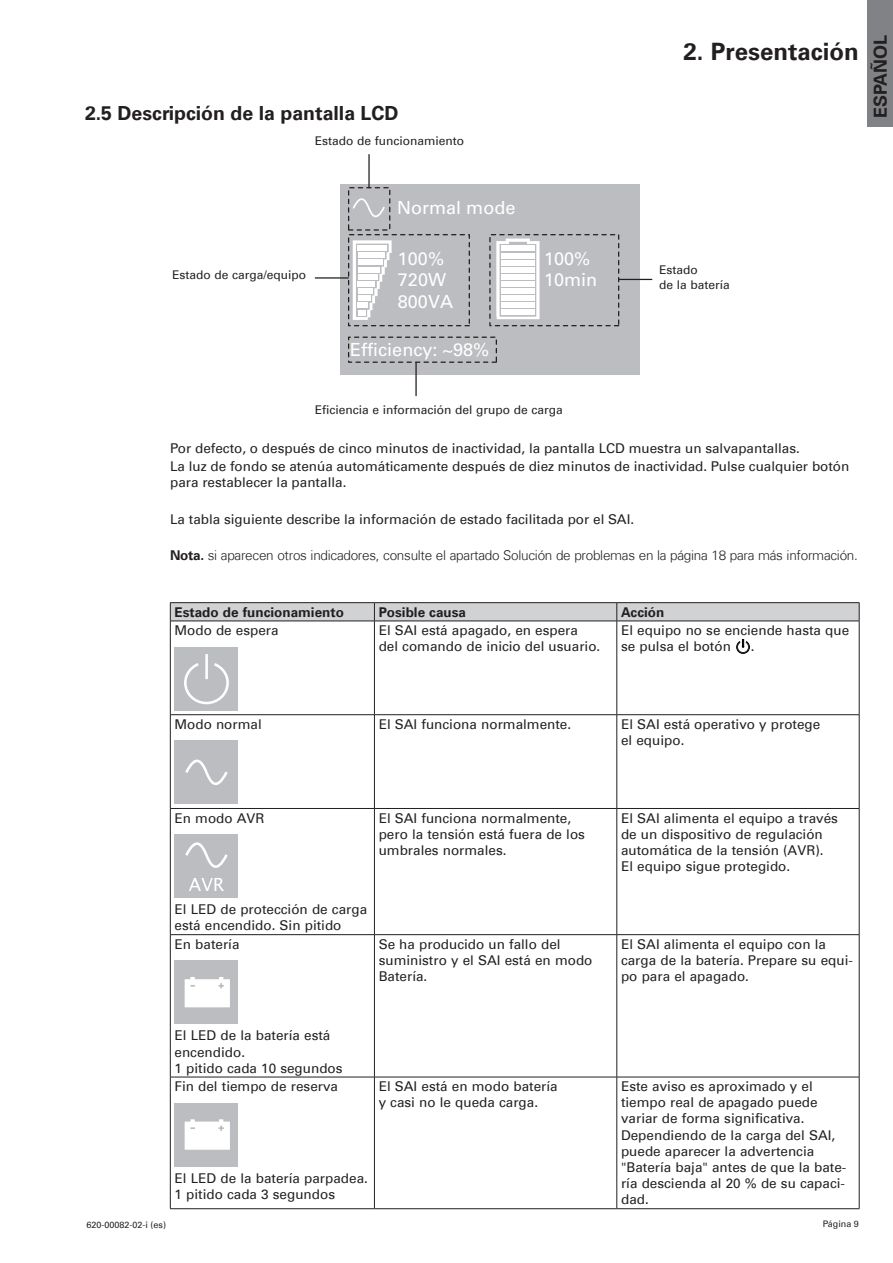
<style>
.page{position:relative;width:893px;height:1263px;background:#fff}
.page>*{position:absolute;margin:0;border:0;box-sizing:border-box;transform-origin:0 0}
.t1{font:700 24px "Univers Com 65";color:#231f20}
.t2{font:700 19.5px "Univers Com 65";color:#231f20}
.t3{font:18.15px/21.8px "Univers Com 55 Roman";color:#fff}
.t4{font:700 18px "Univers Com 65";color:#231f20}
.t5{font:13.5px/16.2px "Univers Com 55 Roman";color:#231f20}
.t6{font:300 13.5px "Univers Com 45";letter-spacing:-.02em;color:#231f20}
.t7{font:700 13.5px "Univers Com 65";color:#231f20}
.t8{font:12px/14.4px "Univers Com 55 Roman";color:#231f20}
.t9{font:9px "Univers Com 55 Roman";color:#231f20}
.s1{font-family:"Univers Com 65";font-weight:700}
</style>
<div class="page">
<div style="left:867px;top:0;width:26px;height:126px;background:#808285"></div>
<div style="left:340px;top:185px;width:299px;height:190px;background:#bcbdc0"></div>
<svg style="left:348px;top:187px;width:272px;height:176px"></svg>
<hr style="left:368px;top:155px;width:2px;height:33px;background:#231f20">
<hr style="left:415px;top:363px;width:2px;height:33px;background:#231f20">
<hr style="left:315px;top:277px;width:33px;height:2px;background:#231f20">
<hr style="left:619px;top:279px;width:33px;height:1px;background:#231f20">
<hr style="left:170px;top:621px;width:1px;height:93px;background:#231f20">
<hr style="left:374px;top:621px;width:1px;height:93px;background:#231f20">
<hr style="left:617px;top:621px;width:1px;height:93px;background:#231f20">
<hr style="left:859px;top:621px;width:1px;height:93px;background:#231f20">
<hr style="left:170px;top:714px;width:204px;height:1px;background:#231f20">
<hr style="left:170px;top:715px;width:1px;height:93px;background:#231f20">
<hr style="left:374px;top:714px;width:243px;height:1px;background:#231f20">
<hr style="left:374px;top:715px;width:1px;height:93px;background:#231f20">
<hr style="left:617px;top:714px;width:242px;height:1px;background:#231f20">
<hr style="left:617px;top:715px;width:1px;height:93px;background:#231f20">
<hr style="left:859px;top:715px;width:1px;height:93px;background:#231f20">
<hr style="left:170px;top:808px;width:204px;height:1px;background:#231f20">
<hr style="left:170px;top:809px;width:1px;height:125px;background:#231f20">
<hr style="left:374px;top:808px;width:243px;height:1px;background:#231f20">
<hr style="left:374px;top:809px;width:1px;height:125px;background:#231f20">
<hr style="left:617px;top:808px;width:242px;height:1px;background:#231f20">
<hr style="left:617px;top:809px;width:1px;height:125px;background:#231f20">
<hr style="left:859px;top:809px;width:1px;height:125px;background:#231f20">
<hr style="left:170px;top:934px;width:204px;height:1px;background:#231f20">
<hr style="left:170px;top:935px;width:1px;height:142px;background:#231f20">
<hr style="left:374px;top:934px;width:243px;height:1px;background:#231f20">
<hr style="left:374px;top:935px;width:1px;height:142px;background:#231f20">
<hr style="left:617px;top:934px;width:242px;height:1px;background:#231f20">
<hr style="left:617px;top:935px;width:1px;height:142px;background:#231f20">
<hr style="left:859px;top:935px;width:1px;height:142px;background:#231f20">
<hr style="left:170px;top:1077px;width:204px;height:1px;background:#231f20">
<hr style="left:170px;top:1077px;width:1px;height:131px;background:#231f20">
<hr style="left:374px;top:1077px;width:243px;height:1px;background:#231f20">
<hr style="left:374px;top:1077px;width:1px;height:131px;background:#231f20">
<hr style="left:617px;top:1077px;width:242px;height:1px;background:#231f20">
<hr style="left:617px;top:1077px;width:1px;height:131px;background:#231f20">
<hr style="left:859px;top:1077px;width:1px;height:131px;background:#231f20">
<hr style="left:170px;top:1208px;width:204px;height:1px;background:#231f20">
<hr style="left:374px;top:1208px;width:243px;height:1px;background:#231f20">
<hr style="left:617px;top:1208px;width:242px;height:1px;background:#231f20">
<hr style="left:170px;top:602px;width:204px;height:1px;background:#231f20">
<hr style="left:374px;top:602px;width:243px;height:1px;background:#231f20">
<hr style="left:617px;top:602px;width:242px;height:1px;background:#231f20">
<svg style="left:170px;top:603px;width:690px;height:18px;background:#c8c9cb"></svg>
<hr style="left:170px;top:621px;width:204px;height:1px;background:#231f20">
<hr style="left:374px;top:621px;width:243px;height:1px;background:#231f20">
<hr style="left:617px;top:621px;width:242px;height:1px;background:#231f20">
<div style="left:175px;top:647px;width:63px;height:63px;background:#bcbdc0"></div>
<svg style="left:184px;top:654px;width:45px;height:51px"></svg>
<div style="left:736px;top:640px;width:14px;height:14px;border:1px solid #000;border-radius:50%"></div>
<div style="left:737px;top:641px;width:12px;height:11px;background:#fff;border-radius:50%"></div>
<div style="left:737px;top:641px;width:12px;height:12px;border:1px solid #231f20;border-radius:50%"></div>
<svg style="left:739px;top:639px;width:8px;height:9px"></svg>
<div style="left:175px;top:740px;width:63px;height:64px;background:#bcbdc0"></div>
<svg style="left:185px;top:759px;width:43px;height:26px"></svg>
<div style="left:175px;top:834px;width:63px;height:64px;background:#bcbdc0"></div>
<svg style="left:185px;top:842px;width:43px;height:49px"></svg>
<div style="left:175px;top:960px;width:63px;height:64px;background:#bcbdc0"></div>
<div style="left:185px;top:979px;width:45px;height:28px;background:#fff"></div>
<svg style="left:219px;top:977px;width:5px;height:11px"></svg>
<svg style="left:190px;top:977px;width:5px;height:10px"></svg>
<div style="left:175px;top:1103px;width:63px;height:63px;background:#bcbdc0"></div>
<div style="left:185px;top:1121px;width:45px;height:29px;background:#fff;border:2px solid #fff"></div>
<svg style="left:219px;top:1119px;width:5px;height:12px"></svg>
<svg style="left:190px;top:1119px;width:5px;height:10px"></svg>
<h2 class="t2" style="left:85px;top:102px;width:315px">2.5 Descripción de la pantalla LCD</h2>
<p class="t8" style="left:315px;top:134px;width:151px">Estado de funcionamiento</p>
<h1 class="t1" style="left:684px;top:37px;width:177px">2. Presentación</h1>
<h3 class="t4" style="left:870px;top:118px;width:84px;rotate:-90deg">ESPAÑOL</h3>
<p class="t8" style="left:172px;top:268px;width:136px">Estado de carga/equipo</p>
<h3 class="t3" style="left:397px;top:197px;width:120px">Normal mode</h3>
<h3 class="t3" style="left:398px;top:247px;width:57px">100%<br>720W<br>800VA</h3>
<h3 class="t3" style="left:350px;top:338px;width:141px">Efficiency: ~98%</h3>
<h3 class="t3" style="left:544px;top:247px;width:55px">100%<br>10min</h3>
<p class="t8" style="left:659px;top:263px;width:72px">Estado<br>de la batería</p>
<p class="t8" style="left:315px;top:402px;width:250px">Eficiencia e información del grupo de carga</p>
<p class="t5" style="left:170px;top:439px;width:681px;line-height:18.3px">Por defecto, o después de cinco minutos de inactividad, la pantalla LCD muestra un salvapantallas.<br>La luz de fondo se atenúa automáticamente después de diez minutos de inactividad. Pulse cualquier botón</p>
<p class="t5" style="left:170px;top:474px;width:178px">para restablecer la pantalla.</p>
<p class="t5" style="left:170px;top:511px;width:466px">La tabla siguiente describe la información de estado facilitada por el SAI.</p>
<p class="t6" style="left:170px;top:547px;width:689px"><span class="s1">Nota.</span> si aparecen otros indicadores, consulte el apartado Solución de problemas en la página 18 para más información.</p>
<p class="t7" style="left:175px;top:604px;width:171px">Estado de funcionamiento</p>
<p class="t7" style="left:379px;top:604px;width:89px">Posible causa</p>
<p class="t7" style="left:621px;top:604px;width:45px">Acción</p>
<p class="t5" style="left:175px;top:622px;width:106px">Modo de espera</p>
<p class="t5" style="left:379px;top:622px;width:223px">El SAI está apagado, en espera del comando de inicio del usuario.</p>
<p class="t5" style="left:621px;top:622px;width:230px">El equipo no se enciende hasta que se pulsa el botón</p>
<p class="t5" style="left:751px;top:638px;width:5px">.</p>
<p class="t5" style="left:175px;top:716px;width:89px">Modo normal</p>
<p class="t5" style="left:379px;top:716px;width:194px">El SAI funciona normalmente.</p>
<p class="t5" style="left:621px;top:716px;width:201px">El SAI está operativo y protege el equipo.</p>
<p class="t5" style="left:175px;top:810px;width:92px">En modo AVR</p>
<p class="t5" style="left:175px;top:901px;width:194px">El LED de protección de carga está encendido. Sin pitido</p>
<p class="t5" style="left:175px;top:936px;width:66px">En batería</p>
<p class="t5" style="left:379px;top:810px;width:208px">El SAI funciona normalmente, pero la tensión está fuera de los umbrales normales.</p>
<p class="t5" style="left:621px;top:810px;width:218px">El SAI alimenta el equipo a través de un dispositivo de regulación automática de la tensión (AVR).<br>El equipo sigue protegido.</p>
<p class="t5" style="left:379px;top:936px;width:215px">Se ha producido un fallo del suministro y el SAI está en modo<br>Batería.</p>
<p class="t5" style="left:621px;top:936px;width:233px">El SAI alimenta el equipo con la carga de la batería. Prepare su equi&shy;po para el apagado.</p>
<p class="t5" style="left:175px;top:1027px;width:170px">El LED de la batería está encendido.<br>1 pitido cada 10 segundos</p>
<p class="t5" style="left:175px;top:1078px;width:165px">Fin del tiempo de reserva</p>
<p class="t5" style="left:175px;top:1170px;width:195px">El LED de la batería parpadea.<br>1 pitido cada 3 segundos</p>
<p class="t5" style="left:379px;top:1078px;width:181px">El SAI está en modo batería y casi no le queda carga.</p>
<p class="t5" style="left:621px;top:1078px;width:227px">Este aviso es aproximado y el tiempo real de apagado puede variar de forma significativa.<br>Dependiendo de la carga del SAI, puede aparecer la advertencia "Batería baja" antes de que la bate&shy;ría descienda al 20 % de su capaci&shy;dad.</p>
<p class="t9" style="left:87px;top:1220px;width:81px">620-00082-02-i (es)</p>
<p class="t9" style="left:823px;top:1218px;width:38px">Página 9</p>
</div>
